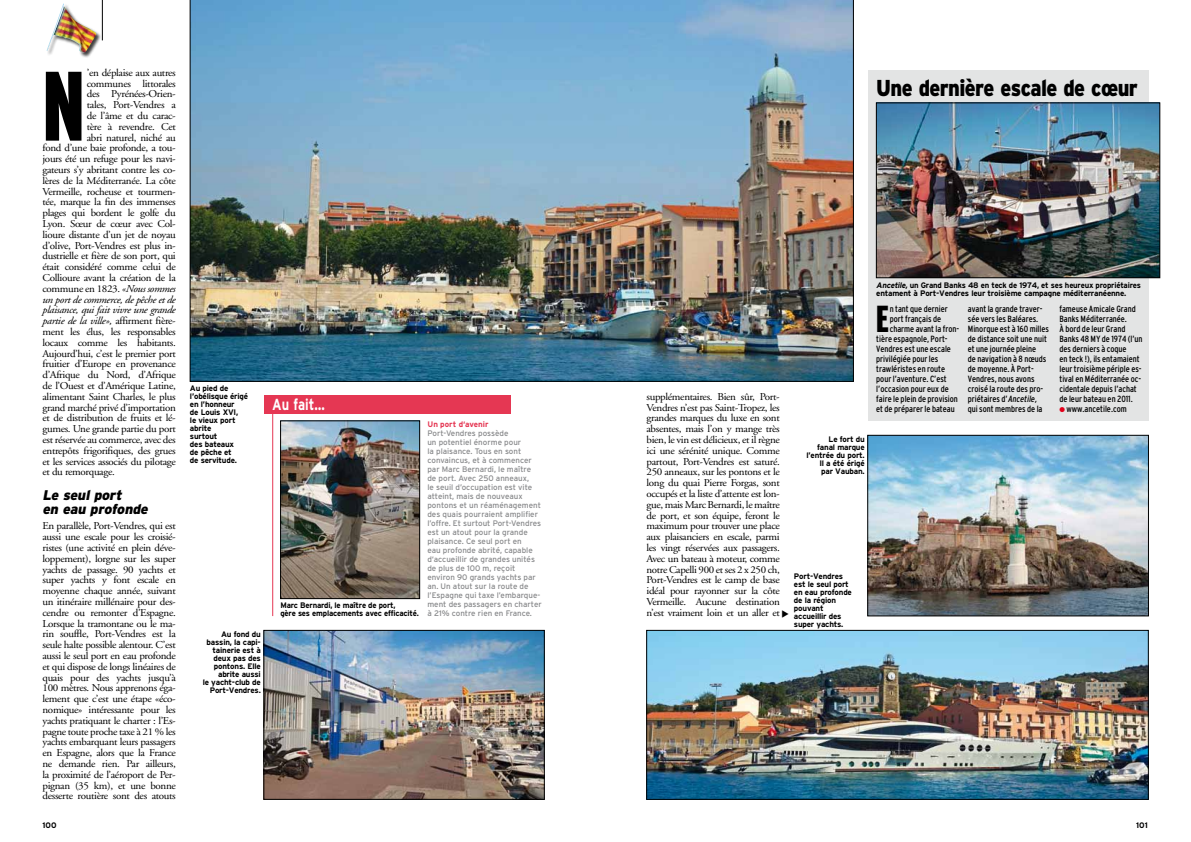
<style>
.page{position:relative;width:1191px;height:842px;background:#fff}
.page>*{position:absolute;margin:0;border:0;box-sizing:border-box;transform-origin:0 0}
.t1{font:900 extra-condensed 98.4px "Interstate";color:#000;scale:1.05 1}
.t2{font:900 extra-condensed 37.6px "Interstate";color:#000}
.t3{font:900 23px "Interstate";letter-spacing:-.03em;color:#000;scale:.87 1}
.t4{font:700 16px "Interstate";color:#fff;scale:.8 1}
.t5{font:italic 900 14px/14px "Interstate";color:#000}
.t6{font:10.4px/10.8px "Adobe Garamond";letter-spacing:-.03em;color:#000;text-align:justify;scale:1.05 1}
.t7{font:italic 10.4px "Adobe Garamond";letter-spacing:-.03em;color:#000;scale:1.05 1}
.t8{font:condensed 9px/10px "Interstate";color:#000}
.t9{font:700 8px/8px "Interstate";letter-spacing:-.025em;color:#000}
.t10{font:8px/9px "Interstate";color:#87888a}
.t11{font:700 8px "Interstate";color:#e53753}
.s1{font-style:italic}
.s2{font-style:normal}
.s3{color:#e2001a}
</style>
<div class="page">
<hr style="left:272px;top:412px;width:1px;height:204px;background:#e53753">
<div style="left:264px;top:396px;width:246px;height:18px;background:#e53753"></div>
<div style="left:867px;top:71px;width:281px;height:350px;background:#e3e4e4"></div>
<img style="left:190px;top:0;width:663px;height:381px">
<img style="left:266px;top:632px;width:276px;height:165px">
<div style="left:264px;top:630px;width:280px;height:169px;border:1px solid #000"></div>
<img style="left:282px;top:423px;width:136px;height:174px">
<div style="left:280px;top:421px;width:140px;height:178px;border:1px solid #000"></div>
<img style="left:648px;top:632px;width:498px;height:165px">
<div style="left:646px;top:630px;width:502px;height:169px;border:1px solid #000"></div>
<img style="left:878px;top:105px;width:280px;height:171px">
<div style="left:876px;top:103px;width:284px;height:175px;border:1px solid #000"></div>
<img style="left:869px;top:437px;width:277px;height:177px">
<div style="left:867px;top:435px;width:281px;height:181px;border:1px solid #000"></div>
<div style="left:46px;top:3px;width:56px;height:56px;background:#000;opacity:.75"></div>
<img style="left:47px;top:4px;width:49px;height:49px">
<hr style="left:102px;top:0;width:1px;height:40px;background:#000">
<h1 class="t1" style="left:43px;top:52px;width:42px">N</h1>
<p class="t6" style="left:87px;top:67px;width:86px">’en déplaise aux autres</p>
<h3 class="t3" style="left:876px;top:75px;width:302px">Une dernière escale de cœur</h3>
<p class="t6" style="left:87px;top:78px;width:86px">communes littorales</p>
<p class="t6" style="left:87px;top:89px;width:86px">des Pyrénées-Orien-</p>
<p class="t6" style="left:87px;top:100px;width:86px">tales, Port-Vendres a</p>
<p class="t6" style="left:87px;top:111px;width:86px">de l’âme et du carac-</p>
<p class="t6" style="left:87px;top:121px;width:86px">tère à revendre. Cet</p>
<p class="t6" style="left:87px;top:132px;width:86px">abri naturel, niché au</p>
<p class="t6" style="left:43px;top:143px;width:128px">fond d’une baie profonde, a tou-</p>
<p class="t6" style="left:43px;top:154px;width:128px">jours été un refuge pour les navi-</p>
<p class="t6" style="left:43px;top:165px;width:128px">gateurs s’y abritant contre les co-</p>
<p class="t6" style="left:43px;top:175px;width:128px">lères de la Méditerranée. La côte</p>
<p class="t6" style="left:43px;top:186px;width:128px">Vermeille, rocheuse et tourmen-</p>
<p class="t6" style="left:43px;top:197px;width:128px">tée, marque la fin des immenses</p>
<p class="t6" style="left:43px;top:208px;width:128px">plages qui bordent le golfe du</p>
<p class="t6" style="left:43px;top:219px;width:128px">Lyon. Sœur de cœur avec Col-</p>
<p class="t6" style="left:43px;top:229px;width:128px">lioure distante d’un jet de noyau</p>
<p class="t6" style="left:43px;top:240px;width:128px">d’olive, Port-Vendres est plus in-</p>
<p class="t6" style="left:43px;top:251px;width:128px">dustrielle et fière de son port, qui</p>
<p class="t6" style="left:43px;top:262px;width:128px">était considéré comme celui de</p>
<p class="t6" style="left:43px;top:273px;width:128px">Collioure avant la création de la</p>
<p class="t6" style="left:43px;top:283px;width:128px">commune en 1823. <span class="s1">«Nous sommes</span></p>
<p class="t7" style="left:43px;top:294px;width:128px">un port de commerce, de pêche et de</p>
<p class="t7" style="left:43px;top:305px;width:128px">plaisance, qui fait vivre une grande</p>
<p class="t7" style="left:43px;top:315px;width:128px">partie de la ville», <span class="s2">affirment fière-</span></p>
<p class="t6" style="left:43px;top:327px;width:128px">ment les élus, les responsables</p>
<p class="t6" style="left:43px;top:337px;width:128px">locaux comme les habitants.</p>
<p class="t6" style="left:43px;top:348px;width:128px">Aujourd’hui, c’est le premier port</p>
<p class="t6" style="left:43px;top:359px;width:128px">fruitier d’Europe en provenance</p>
<p class="t6" style="left:43px;top:370px;width:128px">d’Afrique du Nord, d’Afrique</p>
<p class="t6" style="left:43px;top:381px;width:128px">de l’Ouest et d’Amérique Latine,</p>
<p class="t6" style="left:43px;top:391px;width:128px">alimentant Saint Charles, le plus</p>
<p class="t6" style="left:43px;top:402px;width:128px">grand marché privé d’importation</p>
<p class="t6" style="left:43px;top:413px;width:128px">et de distribution de fruits et lé-</p>
<p class="t6" style="left:43px;top:424px;width:128px">gumes. Une grande partie du port</p>
<p class="t6" style="left:43px;top:435px;width:128px">est réservée au commerce, avec des</p>
<p class="t6" style="left:43px;top:445px;width:128px">entrepôts frigorifiques, des grues</p>
<p class="t6" style="left:43px;top:456px;width:128px">et les services associés du pilotage</p>
<p class="t6" style="left:43px;top:467px;width:70px">et du remorquage.</p>
<h3 class="t5" style="left:43px;top:488px;width:110px">Le seul port<br>en eau profonde</h3>
<p class="t6" style="left:43px;top:521px;width:128px">En parallèle, Port-Vendres, qui est aussi une escale pour les croisié&shy;ristes (une activité en plein déve&shy;loppement), lorgne sur les super yachts de passage. 90 yachts et super yachts y font escale en moyenne chaque année, suivant un itinéraire millénaire pour des&shy;cendre ou remonter d’Espagne.<br>Lorsque la tramontane ou le ma&shy;rin souffle, Port-Vendres est la seule halte possible alentour. C’est aussi le seul port en eau profonde et qui dispose de longs linéaires de quais pour des yachts jusqu’à 100 mètres. Nous apprenons éga&shy;lement que c’est une étape «éco&shy;nomique» intéressante pour les yachts pratiquant le charter : l’Es&shy;pagne toute proche taxe à 21 % les yachts embarquant leurs passagers en Espagne, alors que la France ne demande rien. Par ailleurs, la proximité de l’aéroport de Per&shy;pignan (35 km), et une bonne desserte routière sont des atouts</p>
<p class="t9" style="left:43px;top:821px;width:16px">100</p>
<p class="t9" style="left:1136px;top:821px;width:13px">101</p>
<p class="t9" style="left:876px;top:281px;width:266px"><span class="s1">Ancetile,</span> un Grand Banks 48 en teck de 1974, et ses heureux propriétaires entament à Port-Vendres leur troisième campagne méditerranéenne.</p>
<p class="t8" style="left:968px;top:304px;width:83px">avant la grande traver&shy;sée vers les Baléares.<br>Minorque est à 160 milles de distance soit une nuit et une journée pleine<br>de navigation à 8 nœuds de moyenne. À Port-<br>Vendres, nous avons croisé la route des pro&shy;priétaires d’<span class="s1">Ancetile, </span>qui sont membres de la</p>
<p class="t8" style="left:1059px;top:304px;width:85px">fameuse Amicale Grand<br>Banks Méditerranée.<br>À bord de leur Grand<br>Banks 48 MY de 1974 (l’un des derniers à coque<br>en teck !), ils entamaient leur troisième périple es&shy;tival en Méditerranée oc&shy;cidentale depuis l’achat de leur bateau en 2011.</p>
<h2 class="t2" style="left:876px;top:298px;width:14px">E</h2>
<p class="t8" style="left:889px;top:304px;width:60px">n tant que dernier</p>
<p class="t8" style="left:889px;top:314px;width:53px">port français de</p>
<p class="t8" style="left:889px;top:324px;width:71px">charme avant la fron-</p>
<p class="t8" style="left:876px;top:334px;width:73px">tière espagnole, Port-</p>
<p class="t8" style="left:876px;top:344px;width:76px">Vendres est une escale</p>
<p class="t8" style="left:876px;top:354px;width:64px">privilégiée pour les</p>
<p class="t8" style="left:876px;top:364px;width:70px">trawléristes en route</p>
<p class="t8" style="left:876px;top:374px;width:72px">pour l’aventure. C’est</p>
<p class="t8" style="left:876px;top:384px;width:74px">l’occasion pour eux de</p>
<p class="t8" style="left:876px;top:394px;width:83px">faire le plein de provision</p>
<p class="t8" style="left:876px;top:404px;width:80px">et de préparer le bateau</p>
<p class="t9" style="left:190px;top:384px;width:60px">Au pied de l’obélisque érigé en l’honneur<br>de Louis XVI,<br>le vieux port abrite<br>surtout<br>des bateaux<br>de pêche et<br>de servitude.</p>
<p class="t6" style="left:646px;top:391px;width:128px">supplémentaires. Bien sûr, Port-Vendres n’est pas Saint-Tropez, les grandes marques du luxe en sont absentes, mais l’on y mange très bien, le vin est délicieux, et il règne ici une sérénité unique. Comme partout, Port-Vendres est saturé.<br>250 anneaux, sur les pontons et le long du quai Pierre Forgas, sont occupés et la liste d’attente est lon&shy;gue, mais Marc Bernardi, le maître de port, et son équipe, feront le maximum pour trouver une place aux plaisanciers en escale, parmi les vingt réservées aux passagers.<br>Avec un bateau à moteur, comme notre Capelli 900 et ses 2 x 250 ch, Port-Vendres est le camp de base idéal pour rayonner sur la côte Vermeille. Aucune destination n’est vraiment loin et un aller et</p>
<h3 class="t4" style="left:272px;top:396px;width:67px">Au fait…</h3>
<p class="t8" style="left:1059px;top:404px;width:69px"><span class="s3">●</span> www.ancetile.com</p>
<p class="t11" style="left:427px;top:420px;width:63px">Un port d‘avenir</p>
<p class="t10" style="left:427px;top:429px;width:116px">Port-Vendres possède<br>un potentiel énorme pour<br>la plaisance. Tous en sont convaincus, et à commencer par Marc Bernardi, le maître de port. Avec 250 anneaux,<br>le seuil d’occupation est vite atteint, mais de nouveaux pontons et un réaménagement des quais pourraient amplifier l’offre. Et surtout Port-Vendres est un atout pour la grande plaisance. Ce seul port en<br>eau profonde abrité, capable d‘accueillir de grandes unités de plus de 100 m, reçoit environ 90 grands yachts par an. Un atout sur la route de l’Espagne qui taxe l’embarque&shy;ment des passagers en charter à 21% contre rien en France.</p>
<p class="t9" style="left:806px;top:435px;width:60px;text-align:right">Le fort du<br>fanal marque l’entrée du port.<br>Il a été érigé par Vauban.</p>
<p class="t9" style="left:794px;top:572px;width:59px">Port-Vendres est le seul port en eau profonde de la région pouvant accueillir des super yachts.</p>
<p class="t9" style="left:280px;top:601px;width:140px">Marc Bernardi, le maître de port,<br>gère ses emplacements avec efficacité.</p>
<p class="t9" style="left:203px;top:630px;width:60px;text-align:right">Au fond du bassin, la capi&shy;tainerie est à deux pas des pontons. Elle abrite aussi<br>le yacht-club de<br>Port-Vendres.</p>
</div>
